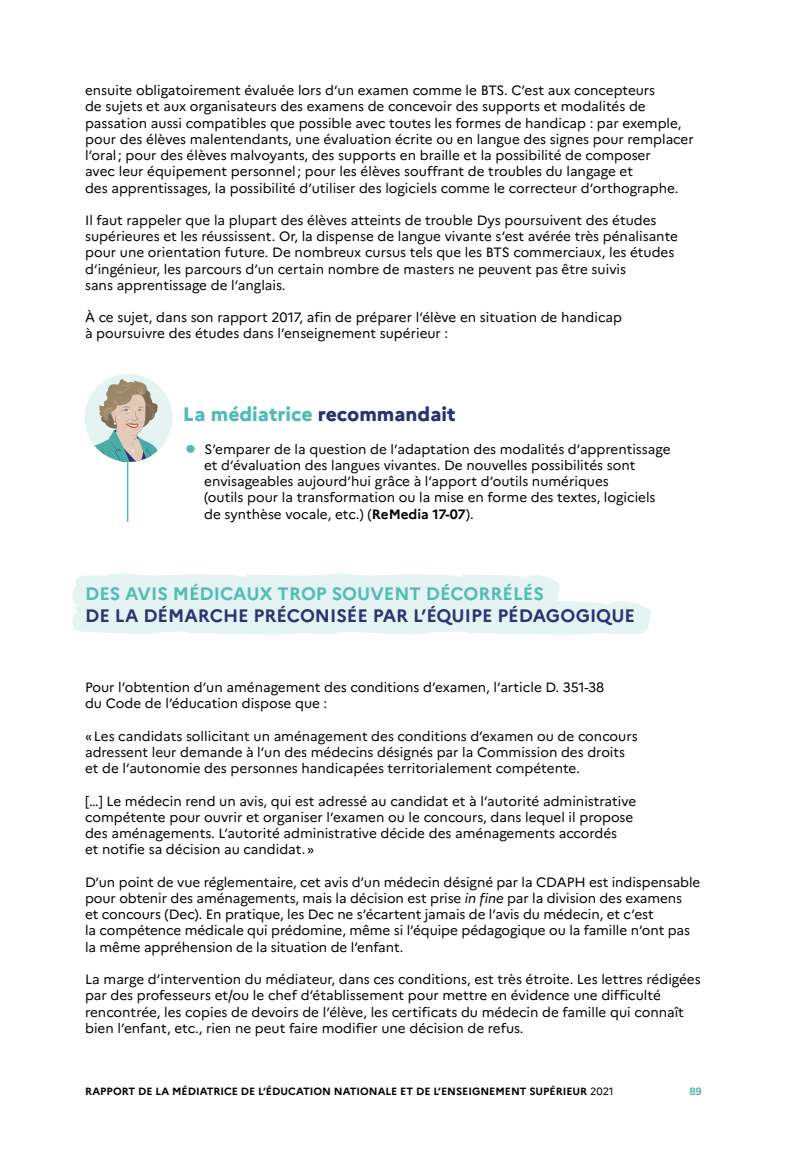
<style>
.page{position:relative;width:787px;height:1149px;background:#fff}
.page>*{position:absolute;margin:0;border:0;box-sizing:border-box;transform-origin:0 0}
.t1{font:800 19.5px "Marianne";color:#51bbb6}
.t2{font:700 18px "Marianne";color:#293274}
.t3{font:700 18px "Marianne";color:#51bbb6}
.t4{font:13.5px/16.2px "Marianne";color:#000}
.t5{font:700 10.5px "Marianne";color:#000}
.t6{font:700 10.5px "Marianne";color:#51bbb6}
.s1{color:#293274}
.s2{font-size:31.5px;color:#51bbb6}
.s3{font-weight:700}
.s4{font-style:italic}
.s5{font-weight:400}
</style>
<div class="page">
<svg style="left:72px;top:573px;width:579px;height:62px;background:#e8f4f3"></svg>
<hr style="left:127px;top:439px;width:1px;height:83px;background:#51bbb6">
<div style="left:85px;top:374px;width:87px;height:87px;background:#e5f3f2;border-radius:50%"></div>
<svg style="left:85px;top:379px;width:77px;height:82px"></svg>
<p class="t4" style="left:85px;top:82px;width:610px">ensuite obligatoirement évaluée lors d’un examen comme le BTS. C’est aux concepteurs<br>de sujets et aux organisateurs des examens de concevoir des supports et modalités de passation aussi compatibles que possible avec toutes les formes de handicap : par exemple, pour des élèves malentendants, une évaluation écrite ou en langue des signes pour remplacer l’oral; pour des élèves malvoyants, des supports en braille et la possibilité de composer<br>avec leur équipement personnel; pour les élèves souffrant de troubles du langage et<br>des apprentissages, la possibilité d’utiliser des logiciels comme le correcteur d’orthographe.</p>
<p class="t4" style="left:85px;top:212px;width:594px">Il faut rappeler que la plupart des élèves atteints de trouble Dys poursuivent des études supérieures et les réussissent. Or, la dispense de langue vivante s’est avérée très pénalisante pour une orientation future. De nombreux cursus tels que les BTS commerciaux, les études d’ingénieur, les parcours d’un certain nombre de masters ne peuvent pas être suivis<br>sans apprentissage de l’anglais.</p>
<p class="t4" style="left:85px;top:309px;width:538px">À ce sujet, dans son rapport 2017, afin de préparer l’élève en situation de handicap à poursuivre des études dans l’enseignement supérieur :</p>
<h1 class="t1" style="left:183px;top:402px;width:274px">La médiatrice <span class="s1">recommandait</span></h1>
<p class="t4" style="left:204px;top:441px;width:468px;text-indent:-19px"><span class="s2">•</span> S’emparer de la question de l’adaptation des modalités d’apprentissage et d’évaluation des langues vivantes. De nouvelles possibilités sont envisageables aujourd’hui grâce à l’apport d’outils numériques<br>(outils pour la transformation ou la mise en forme des textes, logiciels de synthèse vocale, etc.) (<span class="s3">ReMedia 17-07</span>).</p>
<h2 class="t3" style="left:85px;top:582px;width:460px">DES AVIS MÉDICAUX TROP SOUVENT DÉCORRÉLÉS</h2>
<h2 class="t2" style="left:85px;top:604px;width:551px">DE LA DÉMARCHE PRÉCONISÉE PAR L’ÉQUIPE PÉDAGOGIQUE</h2>
<p class="t4" style="left:85px;top:679px;width:520px">Pour l’obtention d’un aménagement des conditions d’examen, l’article D. 351-38 du Code de l’éducation dispose que :</p>
<p class="t4" style="left:85px;top:727px;width:554px">«Les candidats sollicitant un aménagement des conditions d’examen ou de concours adressent leur demande à l’un des médecins désignés par la Commission des droits et de l’autonomie des personnes handicapées territorialement compétente.</p>
<p class="t4" style="left:85px;top:792px;width:553px">[…] Le médecin rend un avis, qui est adressé au candidat et à l’autorité administrative compétente pour ouvrir et organiser l’examen ou le concours, dans lequel il propose des aménagements. L’autorité administrative décide des aménagements accordés<br>et notifie sa décision au candidat. »</p>
<p class="t4" style="left:85px;top:873px;width:617px">D’un point de vue réglementaire, cet avis d’un médecin désigné par la CDAPH est indispensable pour obtenir des aménagements, mais la décision est prise <span class="s4">in fine</span> par la division des examens<br>et concours (Dec). En pratique, les Dec ne s’écartent jamais de l’avis du médecin, et c’est<br>la compétence médicale qui prédomine, même si l’équipe pédagogique ou la famille n’ont pas la même appréhension de la situation de l’enfant.</p>
<p class="t4" style="left:85px;top:970px;width:617px">La marge d’intervention du médiateur, dans ces conditions, est très étroite. Les lettres rédigées par des professeurs et/ou le chef d’établissement pour mettre en évidence une difficulté rencontrée, les copies de devoirs de l’élève, les certificats du médecin de famille qui connaît bien l’enfant, etc., rien ne peut faire modifier une décision de refus.</p>
<p class="t5" style="left:85px;top:1084px;width:530px">RAPPORT DE LA MÉDIATRICE DE L’ÉDUCATION NATIONALE ET DE L’ENSEIGNEMENT SUPÉRIEUR <span class="s5">2021</span></p>
<p class="t6" style="left:689px;top:1084px;width:14px">89</p>
</div>
